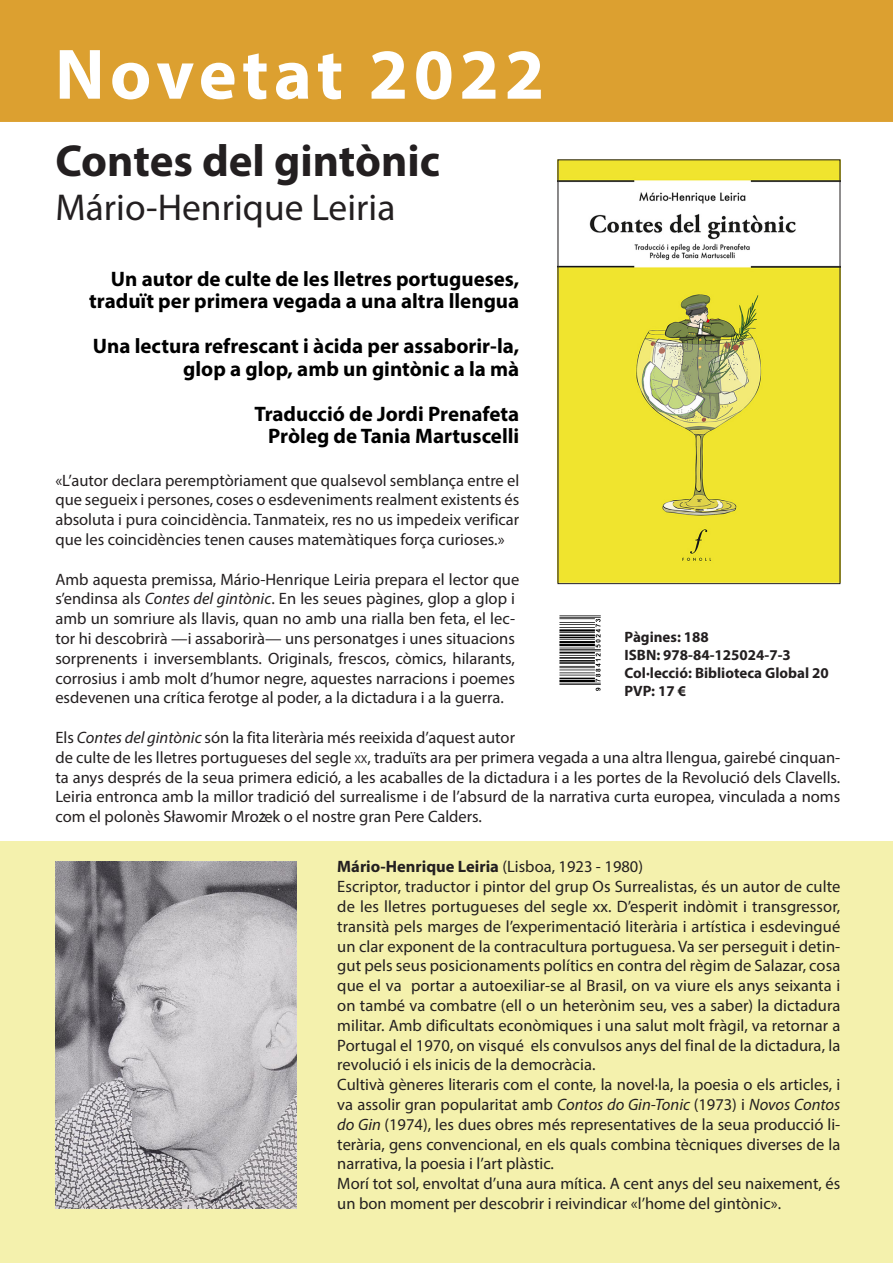
<style>
.page{position:relative;width:893px;height:1263px;background:#fff}
.page>*{position:absolute;margin:0;border:0;box-sizing:border-box;transform-origin:0 0}
.Llibre_titols{font:700 72px "Myriad Pro";letter-spacing:.075em;color:#fff}
.titol_llibre{font:700 45px "Myriad Pro";color:#231f20}
.Autors{font:37.5px "Myriad Pro";color:#231f20}
.frase_reclam{font:700 21px/22.5px "Myriad Pro";color:#000;text-align:right}
.text_llibres_llarg{font:16.5px/19.8px "Myriad Pro";color:#231f20;text-align:justify}
.text_llibres_llarg-2{font:700 16.5px "Myriad Pro";color:#231f20}
.dades{font:700 15px "Myriad Pro";color:#231f20}
.s1{font-style:italic}
.s2{font-size:11.55px}
.s3{font-weight:400}
</style>
<div class="page">
<div style="left:0;top:841px;width:893px;height:422px;background:#f4f1ad"></div>
<img style="left:560px;top:161px;width:278px;height:421px">
<img style="left:559px;top:615px;width:42px;height:76px">
<img style="left:55px;top:861px;width:241px;height:348px">
<div style="left:0;top:0;width:893px;height:122px;background:#dca030"></div>
<p class="Llibre_titols" style="left:55px;top:27px;width:491px">Novetat 2022</p>
<p class="titol_llibre" style="left:55px;top:132px;width:386px">Contes del gintònic</p>
<p class="Autors" style="left:55px;top:184px;width:342px">Mário-Henrique Leiria</p>
<p class="frase_reclam" style="left:89px;top:267px;width:431px">Un autor de culte de les lletres portugueses, traduït per primera vegada a una altra llengua</p>
<p class="frase_reclam" style="left:93px;top:334px;width:428px">Una lectura refrescant i àcida per assaborir-la, glop a glop, amb un gintònic a la mà</p>
<p class="frase_reclam" style="left:254px;top:402px;width:266px">Traducció de Jordi Prenafeta</p>
<p class="frase_reclam" style="left:268px;top:424px;width:252px">Pròleg de Tania Martuscelli</p>
<p class="text_llibres_llarg" style="left:55px;top:470px;width:465px">«L’autor declara peremptòriament que qualsevol semblança entre el que segueix i persones, coses o esdeveniments realment existents és absoluta i pura coincidència. Tanmateix, res no us impedeix verificar que les coincidències tenen causes matemàtiques força curioses.»</p>
<p class="text_llibres_llarg" style="left:55px;top:569px;width:465px;text-align:left">Amb aquesta premissa, Mário-Henrique Leiria prepara el lector que s’endinsa als <span class="s1">Contes del gintònic</span>. En les seues pàgines, glop a glop i amb un somriure als llavis, quan no amb una rialla ben feta, el lec&shy;tor hi descobrirà —i assaborirà— uns personatges i unes situacions sorprenents i inversemblants. Originals, frescos, còmics, hilarants, corrosius i amb molt d’humor negre, aquestes narracions i poemes esdevenen una crítica ferotge al poder, a la dictadura i a la guerra.</p>
<p class="text_llibres_llarg" style="left:55px;top:727px;width:786px;text-align:left">Els <span class="s1">Contes del gintònic</span> són la fita literària més reeixida d’aquest autor<br>de culte de les lletres portugueses del segle <span class="s2">xx</span>, traduïts ara per primera vegada a una altra llengua, gairebé cinquan&shy;ta anys després de la seua primera edició, a les acaballes de la dictadura i a les portes de la Revolució dels Clavells.<br>Leiria entronca amb la millor tradició del surrealisme i de l’absurd de la narrativa curta europea, vinculada a noms com el polonès Sławomir Mroz·ek o el nostre gran Pere Calders.</p>
<p class="dades" style="left:625px;top:627px;width:86px">Pàgines: 188</p>
<p class="dades" style="left:625px;top:645px;width:168px">ISBN: 978-84-125024-7-3</p>
<p class="dades" style="left:625px;top:663px;width:206px">Col·lecció: Biblioteca Global 20</p>
<p class="dades" style="left:625px;top:681px;width:63px">PVP: 17 €</p>
<p class="text_llibres_llarg-2" style="left:337px;top:856px;width:307px">Mário-Henrique Leiria <span class="s3">(Lisboa, 1923 - 1980)</span></p>
<p class="text_llibres_llarg" style="left:337px;top:876px;width:505px">Escriptor, traductor i pintor del grup Os Surrealistas, és un autor de culte de les lletres portugueses del segle xx. D’esperit indòmit i transgressor, transità pels marges de l’experimentació literària i artística i esdevingué un clar exponent de la contracultura portuguesa. Va ser perseguit i detin&shy;gut pels seus posicionaments polítics en contra del règim de Salazar, cosa que el va portar a autoexiliar-se al Brasil, on va viure els anys seixanta i on també va combatre (ell o un heterònim seu, ves a saber) la dictadura militar. Amb dificultats econòmiques i una salut molt fràgil, va retornar a Portugal el 1970, on visqué els convulsos anys del final de la dictadura, la revolució i els inicis de la democràcia.</p>
<p class="text_llibres_llarg" style="left:337px;top:1074px;width:505px">Cultivà gèneres literaris com el conte, la novel·la, la poesia o els articles, i va assolir gran popularitat amb <span class="s1">Contos do Gin-Tonic</span> (1973) i <span class="s1">Novos Contos do Gin</span> (1974), les dues obres més representatives de la seua producció li&shy;terària, gens convencional, en els quals combina tècniques diverses de la narrativa, la poesia i l’art plàstic.</p>
<p class="text_llibres_llarg" style="left:337px;top:1173px;width:505px">Morí tot sol, envoltat d’una aura mítica. A cent anys del seu naixement, és un bon moment per descobrir i reivindicar «l’home del gintònic».</p>
</div>
